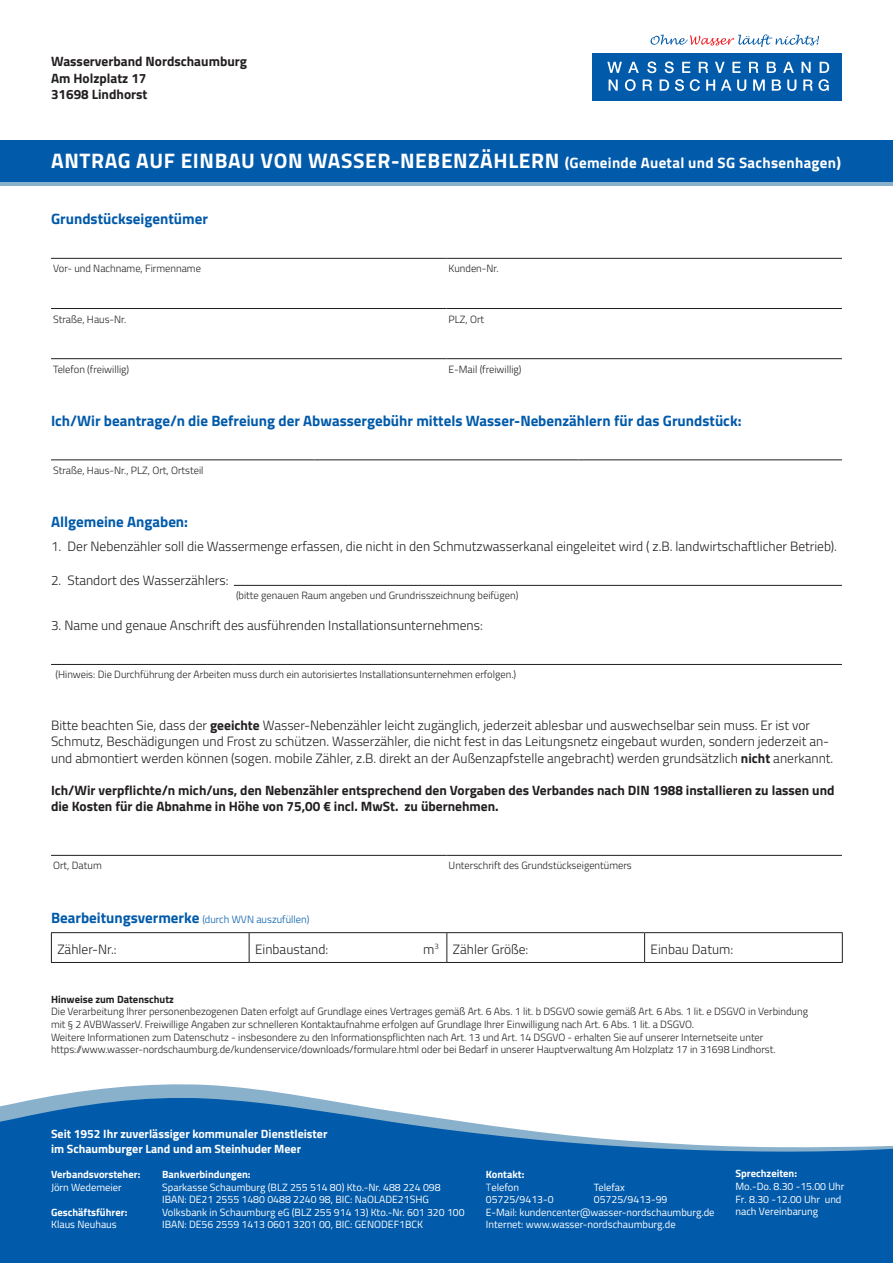
<style>
.page{position:relative;width:893px;height:1263px;background:#fff}
.page>*{position:absolute;margin:0;border:0;box-sizing:border-box;transform-origin:0 0}
.t1{font:700 21px "Titillium Web";letter-spacing:.03em;color:#fff}
.t2{font:700 15px "Titillium Web";color:#015aaa}
.t3{font:300 13.5px/16.2px "Titillium Web";color:#231f20}
.t4{font:700 13.5px/16.2px "Titillium Web";color:#231f20}
.t5{font:700 12px/14.4px "Titillium Web";color:#fff}
.t6{font:300 10.5px/12.6px "Titillium Web";color:#231f20}
.t7{font:10.5px/12.6px "Titillium Web";color:#fff}
.t8{font:700 10.5px/12.6px "Titillium Web";color:#fff}
.t9{font:300 10.5px "Titillium Web";color:#015aaa}
.t10{font:700 10.5px "Titillium Web";color:#231f20}
.s1{font-size:15px}
.s2{font-weight:700}
.s3{font-weight:700;font-size:15px}
.s4{font-weight:300}
.s5{font-weight:400}
</style>
<div class="page">
<div style="left:0;top:140px;width:893px;height:42px;background:#015aaa"></div>
<hr style="left:0;top:182px;width:893px;height:4px;background:#8ab1cc">
<div style="left:593px;top:53px;width:249px;height:47px;background:#015aaa"></div>
<svg style="left:607px;top:62px;width:15px;height:11px"></svg>
<svg style="left:628px;top:61px;width:62px;height:12px"></svg>
<svg style="left:699px;top:62px;width:26px;height:11px"></svg>
<svg style="left:732px;top:62px;width:9px;height:11px"></svg>
<svg style="left:749px;top:62px;width:80px;height:11px"></svg>
<svg style="left:609px;top:79px;width:220px;height:12px"></svg>
<svg style="left:650px;top:34px;width:169px;height:13px"></svg>
<svg style="left:58px;top:1084px;width:237px;height:11px;fill:#8ab1cc"></svg>
<svg style="left:0;top:1095px;width:893px;height:168px;background:#2c76b8"></svg>
<hr style="left:51px;top:664px;width:183px;height:1px;background:#231f20">
<hr style="left:234px;top:664px;width:608px;height:1px;background:#231f20">
<hr style="left:234px;top:585px;width:608px;height:1px;background:#231f20">
<hr style="left:51px;top:855px;width:395px;height:1px;background:#231f20">
<hr style="left:446px;top:855px;width:396px;height:1px;background:#231f20">
<hr style="left:51px;top:459px;width:264px;height:1px;background:#231f20">
<hr style="left:315px;top:459px;width:263px;height:1px;background:#231f20">
<hr style="left:578px;top:459px;width:264px;height:1px;background:#231f20">
<hr style="left:51px;top:932px;width:198px;height:1px;background:#231f20">
<svg style="left:51px;top:933px;width:1px;height:29px"></svg>
<hr style="left:249px;top:932px;width:198px;height:1px;background:#231f20">
<svg style="left:249px;top:933px;width:1px;height:29px"></svg>
<hr style="left:447px;top:932px;width:198px;height:1px;background:#231f20">
<svg style="left:446px;top:933px;width:1px;height:29px"></svg>
<hr style="left:645px;top:932px;width:198px;height:1px;background:#231f20">
<svg style="left:644px;top:933px;width:1px;height:29px"></svg>
<svg style="left:842px;top:933px;width:1px;height:29px"></svg>
<hr style="left:51px;top:962px;width:198px;height:1px;background:#231f20">
<hr style="left:249px;top:962px;width:198px;height:1px;background:#231f20">
<hr style="left:447px;top:962px;width:198px;height:1px;background:#231f20">
<hr style="left:645px;top:962px;width:198px;height:1px;background:#231f20">
<hr style="left:51px;top:308px;width:395px;height:1px;background:#231f20">
<hr style="left:446px;top:308px;width:396px;height:1px;background:#231f20">
<hr style="left:51px;top:258px;width:395px;height:1px;background:#231f20">
<hr style="left:446px;top:258px;width:396px;height:1px;background:#231f20">
<hr style="left:51px;top:358px;width:395px;height:1px;background:#231f20">
<hr style="left:446px;top:358px;width:396px;height:1px;background:#231f20">
<p class="t4" style="left:51px;top:53px;width:198px">Wasserverband Nordschaumburg<br>Am Holzplatz 17<br>31698 Lindhorst</p>
<h1 class="t1" style="left:51px;top:145px;width:791px">ANTRAG AUF EINBAU VON WASSER-NEBENZÄHLERN <span class="s1">(Gemeinde Auetal und SG Sachsenhagen)</span></h1>
<h2 class="t2" style="left:51px;top:208px;width:158px">Grundstückseigentümer</h2>
<p class="t6" style="left:53px;top:262px;width:149px">Vor- und Nachname, Firmenname</p>
<p class="t6" style="left:449px;top:262px;width:52px">Kunden-Nr.</p>
<p class="t6" style="left:53px;top:312px;width:75px">Straße, Haus-Nr.</p>
<p class="t6" style="left:449px;top:312px;width:37px">PLZ, Ort</p>
<p class="t6" style="left:53px;top:362px;width:78px">Telefon (freiwillig)</p>
<p class="t6" style="left:449px;top:362px;width:74px">E-Mail (freiwillig)</p>
<h2 class="t2" style="left:51px;top:409px;width:692px">Ich/Wir beantrage/n die Befreiung der Abwassergebühr mittels Wasser-Nebenzählern für das Grundstück:</h2>
<p class="t6" style="left:53px;top:463px;width:152px">Straße, Haus-Nr., PLZ, Ort, Ortsteil</p>
<h2 class="t2" style="left:51px;top:511px;width:139px">Allgemeine Angaben:</h2>
<p class="t3" style="left:51px;top:538px;width:788px">1. Der Nebenzähler soll die Wassermenge erfassen, die nicht in den Schmutzwasserkanal eingeleitet wird ( z.B. landwirtschaftlicher Betrieb).</p>
<p class="t3" style="left:51px;top:572px;width:179px">2. Standort des Wasserzählers:</p>
<p class="t6" style="left:236px;top:589px;width:284px">(bitte genauen Raum angeben und Grundrisszeichnung beifügen)</p>
<p class="t3" style="left:51px;top:617px;width:433px">3. Name und genaue Anschrift des ausführenden Installationsunternehmens:</p>
<p class="t6" style="left:55px;top:668px;width:462px">(Hinweis: Die Durchführung der Arbeiten muss durch ein autorisiertes Installationsunternehmen erfolgen.)</p>
<p class="t3" style="left:51px;top:717px;width:784px">Bitte beachten Sie, dass der <span class="s2">geeichte</span> Wasser-Nebenzähler leicht zugänglich, jederzeit ablesbar und auswechselbar sein muss. Er ist vor<br>Schmutz, Beschädigungen und Frost zu schützen. Wasserzähler, die nicht fest in das Leitungsnetz eingebaut wurden, sondern jederzeit an&shy;und abmontiert werden können (sogen. mobile Zähler, z.B. direkt an der Außenzapfstelle angebracht) werden grundsätzlich <span class="s2">nicht</span> anerkannt.</p>
<p class="t4" style="left:51px;top:781px;width:785px">Ich/Wir verpflichte/n mich/uns, den Nebenzähler entsprechend den Vorgaben des Verbandes nach DIN 1988 installieren zu lassen und die Kosten für die Abnahme in Höhe von 75,00 € incl. MwSt. zu übernehmen.</p>
<p class="t6" style="left:53px;top:859px;width:50px">Ort, Datum</p>
<p class="t6" style="left:449px;top:859px;width:185px">Unterschrift des Grundstückseigentümers</p>
<p class="t9" style="left:51px;top:911px;width:260px"><span class="s3">Bearbeitungsvermerke</span> (durch WVN auszufüllen)</p>
<p class="t3" style="left:57px;top:940px;width:61px">Zähler-Nr.:</p>
<p class="t3" style="left:255px;top:940px;width:75px">Einbaustand:</p>
<p class="t3" style="left:423px;top:940px;width:107px">m<sup>3</sup> Zähler Größe:</p>
<p class="t3" style="left:651px;top:940px;width:84px">Einbau Datum:</p>
<p class="t10" style="left:51px;top:991px;width:124px">Hinweise zum Datenschutz</p>
<p class="t6" style="left:51px;top:1005px;width:758px">Die Verarbeitung Ihrer personenbezogenen Daten erfolgt auf Grundlage eines Vertrages gemäß Art. 6 Abs. 1 lit. b DSGVO sowie gemäß Art. 6 Abs. 1 lit. e DSGVO in Verbindung mit § 2 AVBWasserV. Freiwillige Angaben zur schnelleren Kontaktaufnahme erfolgen auf Grundlage Ihrer Einwilligung nach Art. 6 Abs. 1 lit. a DSGVO.<br>Weitere Informationen zum Datenschutz - insbesondere zu den Informationspflichten nach Art. 13 und Art. 14 DSGVO - erhalten Sie auf unserer Internetseite unter https://www.wasser-nordschaumburg.de/kundenservice/downloads/formulare.html oder bei Bedarf in unserer Hauptverwaltung Am Holzplatz 17 in 31698 Lindhorst.</p>
<p class="t5" style="left:51px;top:1126px;width:278px">Seit 1952 Ihr zuverlässiger kommunaler Dienstleister im Schaumburger Land und am Steinhuder Meer</p>
<p class="t8" style="left:51px;top:1167px;width:91px">Verbandsvorsteher:</p>
<p class="t7" style="left:51px;top:1180px;width:72px">Jörn Wedemeier</p>
<p class="t8" style="left:51px;top:1205px;width:78px">Geschäftsführer:</p>
<p class="t7" style="left:51px;top:1218px;width:67px">Klaus Neuhaus</p>
<p class="t8" style="left:162px;top:1167px;width:90px">Bankverbindungen:</p>
<p class="t7" style="left:162px;top:1180px;width:304px">Sparkasse Schaumburg (BLZ 255 514 80) Kto.-Nr. 488 224 098<br>IBAN: DE21 2555 1480 0488 2240 98, BIC: NaOLADE21SHG Volksbank in Schaumburg eG (BLZ 255 914 13) Kto.-Nr. 601 320 100<br>IBAN: DE56 2559 1413 0601 3201 00, BIC: GENODEF1BCK</p>
<p class="t8" style="left:486px;top:1167px;width:40px">Kontakt:<br><span class="s4">T</span><span class="s5">elefon</span></p>
<p class="t7" style="left:594px;top:1180px;width:33px">Telefax</p>
<p class="t7" style="left:486px;top:1192px;width:69px">05725/9413-0</p>
<p class="t7" style="left:486px;top:1192px;width:230px;text-indent:108px">05725/9413-99<br>E-Mail: kundencenter@wasser-nordschaumburg.de<br>Internet: www.wasser-nordschaumburg.de</p>
<p class="t8" style="left:735px;top:1167px;width:63px">Sprechzeiten:</p>
<p class="t7" style="left:735px;top:1179px;width:111px">Mo.-Do. 8.30 -15.00 Uhr<br>Fr. 8.30 -12.00 Uhr und nach Vereinbarung</p>
</div>
